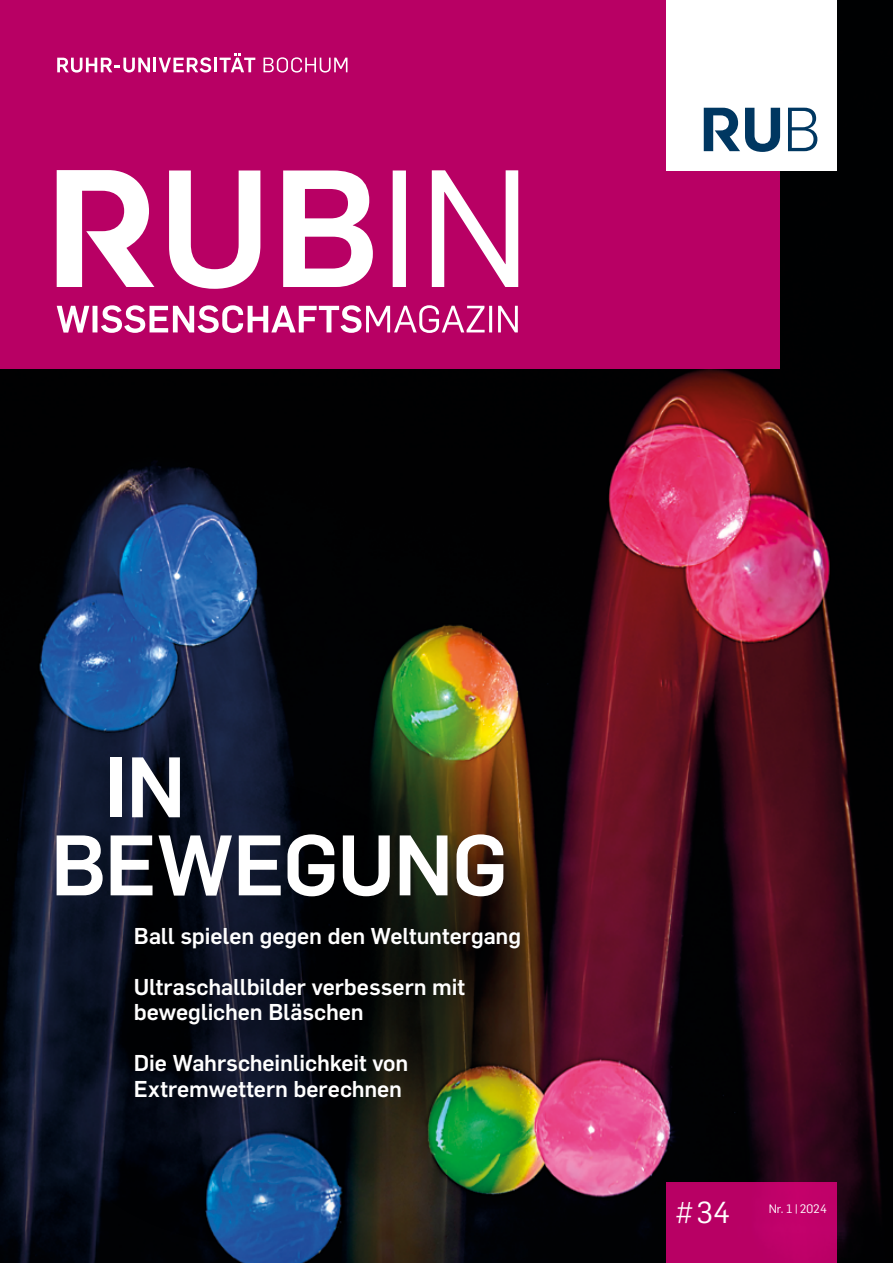
<style>
.page{position:relative;width:893px;height:1263px;background:#fff}
.page>*{position:absolute;margin:0;border:0;box-sizing:border-box;transform-origin:0 0}
.t1{font:700 84px/78px "Rub Flama";letter-spacing:-.02em;color:#fff}
.t2{font:29.85px "Rub Flama";color:#fff}
.t3{font:700 22.5px/25.5px "Rub Flama";letter-spacing:-.005em;color:#fff}
.t4{font:12px "Rub Flama";color:#fff}
</style>
<div class="page">
<img style="left:0;top:0;width:893px;height:1263px">
<div style="left:0;top:0;width:780px;height:369px;background:#b80064"></div>
<svg style="left:263px;top:57px;width:84px;height:16px"></svg>
<svg style="left:220px;top:54px;width:35px;height:18px"></svg>
<hr style="left:214px;top:58px;width:3px;height:14px;background:#fff">
<svg style="left:159px;top:57px;width:52px;height:16px"></svg>
<hr style="left:153px;top:58px;width:3px;height:14px;background:#fff">
<svg style="left:57px;top:58px;width:93px;height:15px"></svg>
<svg style="left:169px;top:170px;width:349px;height:119px"></svg>
<svg style="left:57px;top:170px;width:97px;height:117px"></svg>
<svg style="left:57px;top:305px;width:461px;height:28px"></svg>
<svg style="left:0;top:593px;width:533px;height:670px;background:#1a2326"></svg>
<div style="left:666px;top:1182px;width:170px;height:81px;background:#b80064"></div>
<div style="left:666px;top:0;width:170px;height:170px;background:#fff"></div>
<svg style="left:788px;top:108px;width:29px;height:43px"></svg>
<svg style="left:704px;top:108px;width:76px;height:44px"></svg>
<h1 class="t1" style="left:51px;top:742px;width:459px;text-indent:54px">IN<br>BEWEGUNG</h1>
<p class="t3" style="left:134px;top:921px;width:389px">Ball spielen gegen den Weltuntergang</p>
<p class="t3" style="left:134px;top:972px;width:333px">Ultraschallbilder verbessern mit beweglichen Bläschen</p>
<p class="t3" style="left:134px;top:1049px;width:276px">Die Wahrscheinlichkeit von<br>Extremwettern berechnen</p>
<h2 class="t2" style="left:676px;top:1192px;width:56px">#34</h2>
<p class="t4" style="left:769px;top:1200px;width:60px">Nr. 1|2024</p>
</div>
